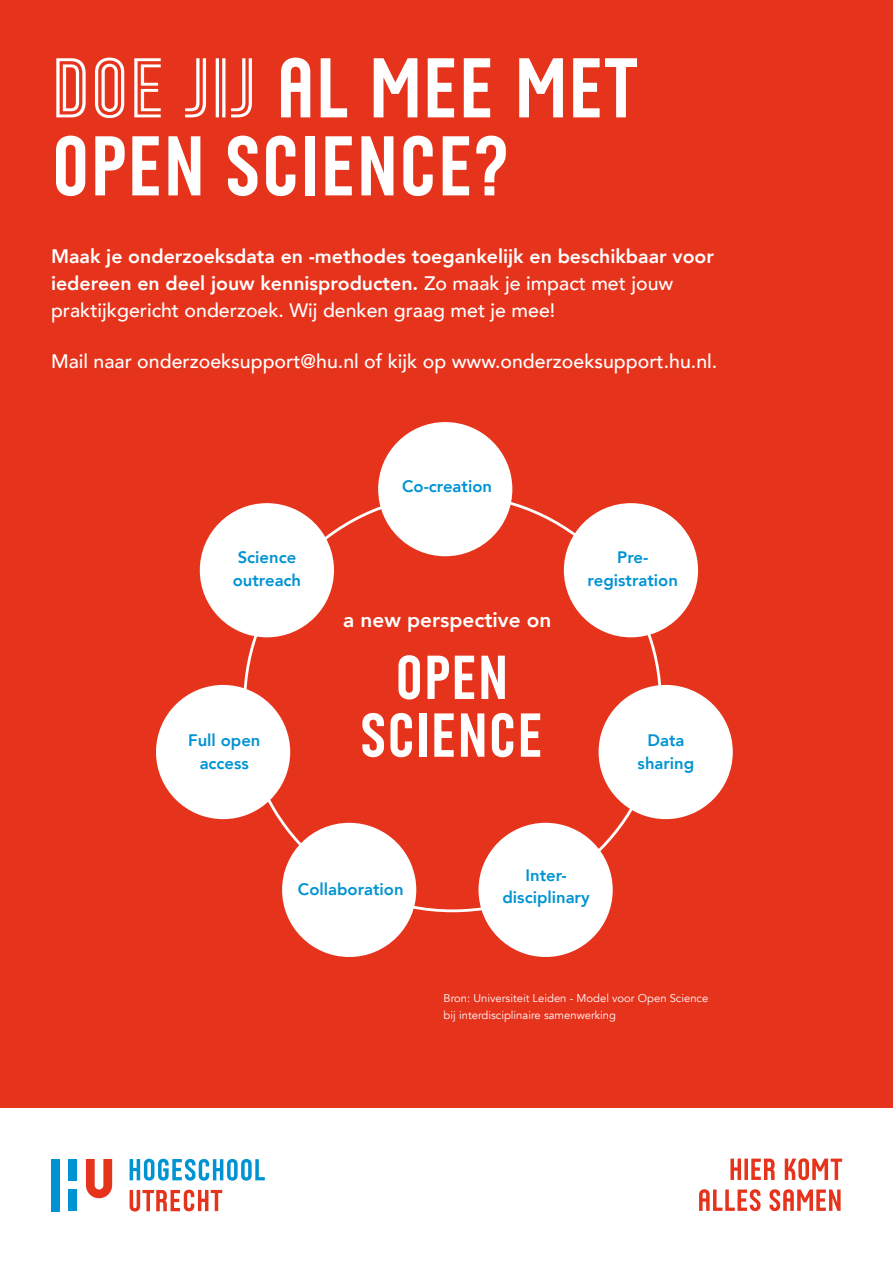
<style>
.page{position:relative;width:893px;height:1263px;background:#fff}
.page>*{position:absolute;margin:0;border:0;box-sizing:border-box;transform-origin:0 0}
.t1{font:85.65px/78px "Husans";letter-spacing:-.005em;color:#fff}
.t2{font:62.85px/57.8px "Husans";color:#fff;text-align:center}
.t3{font:800 20.85px "Avenir";color:#fff}
.t4{font:800 19.5px/27px "Avenir";color:#fff}
.t5{font:500 19.5px "Avenir";color:#fff}
.t6{font:800 16.65px/22.6px "Avenir";color:#0093d3;text-align:center}
.t7{font:11.25px/16.5px "Avenir";color:#fff}
.s1{font-family:"Husans Inline"}
.s2{font-weight:500}
</style>
<div class="page">
<div style="left:0;top:0;width:893px;height:1107px;background:#e6331c"></div>
<div style="left:378px;top:422px;width:134px;height:134px;background:#fff;border-radius:50%"></div>
<div style="left:564px;top:503px;width:134px;height:134px;background:#fff;border-radius:50%"></div>
<div style="left:200px;top:503px;width:134px;height:134px;background:#fff;border-radius:50%"></div>
<div style="left:156px;top:685px;width:134px;height:134px;background:#fff;border-radius:50%"></div>
<div style="left:282px;top:823px;width:134px;height:134px;background:#fff;border-radius:50%"></div>
<div style="left:478px;top:823px;width:135px;height:134px;background:#fff;border-radius:50%"></div>
<div style="left:599px;top:685px;width:134px;height:134px;background:#fff;border-radius:50%"></div>
<svg style="left:699px;top:1189px;width:142px;height:22px"></svg>
<svg style="left:730px;top:1158px;width:112px;height:22px"></svg>
<div style="left:68px;top:1159px;width:9px;height:22px;background:#0093d3"></div>
<div style="left:68px;top:1189px;width:9px;height:22px;background:#0093d3"></div>
<div style="left:51px;top:1159px;width:9px;height:52px;background:#0093d3"></div>
<svg style="left:86px;top:1159px;width:26px;height:39px"></svg>
<svg style="left:130px;top:1159px;width:135px;height:21px"></svg>
<svg style="left:130px;top:1190px;width:92px;height:21px"></svg>
<h1 class="t1" style="left:51px;top:48px;width:588px"><span class="s1">DOE JIJ</span> AL MEE MET<br>OPEN SCIENCE?</h1>
<p class="t4" style="left:51px;top:243px;width:664px">Maak je onderzoeksdata en -methodes toegankelijk en beschikbaar voor iedereen en deel jouw kennisproducten. <span class="s2">Zo maak je impact met jouw praktijkgericht onderzoek. Wij denken graag met je mee!</span></p>
<p class="t5" style="left:51px;top:344px;width:668px">Mail naar onderzoeksupport@hu.nl of kijk op www.onderzoeksupport.hu.nl.</p>
<p class="t6" style="left:233px;top:546px;width:70px;text-align:left">Science outreach</p>
<p class="t6" style="left:188px;top:729px;width:74px">Full open access</p>
<p class="t6" style="left:402px;top:475px;width:91px">Co-creation</p>
<p class="t3" style="left:343px;top:604px;width:210px">a new perspective on</p>
<h2 class="t2" style="left:360px;top:648px;width:185px">OPEN<br>SCIENCE</h2>
<p class="t6" style="left:588px;top:546px;width:92px">Pre&shy;registration</p>
<p class="t6" style="left:638px;top:729px;width:58px">Data sharing</p>
<p class="t6" style="left:298px;top:878px;width:107px">Collaboration</p>
<p class="t6" style="left:502px;top:864px;width:89px">Inter&shy;disciplinary</p>
<p class="t7" style="left:444px;top:990px;width:266px">Bron: Universiteit Leiden - Model voor Open Science bij interdisciplinaire samenwerking</p>
</div>
